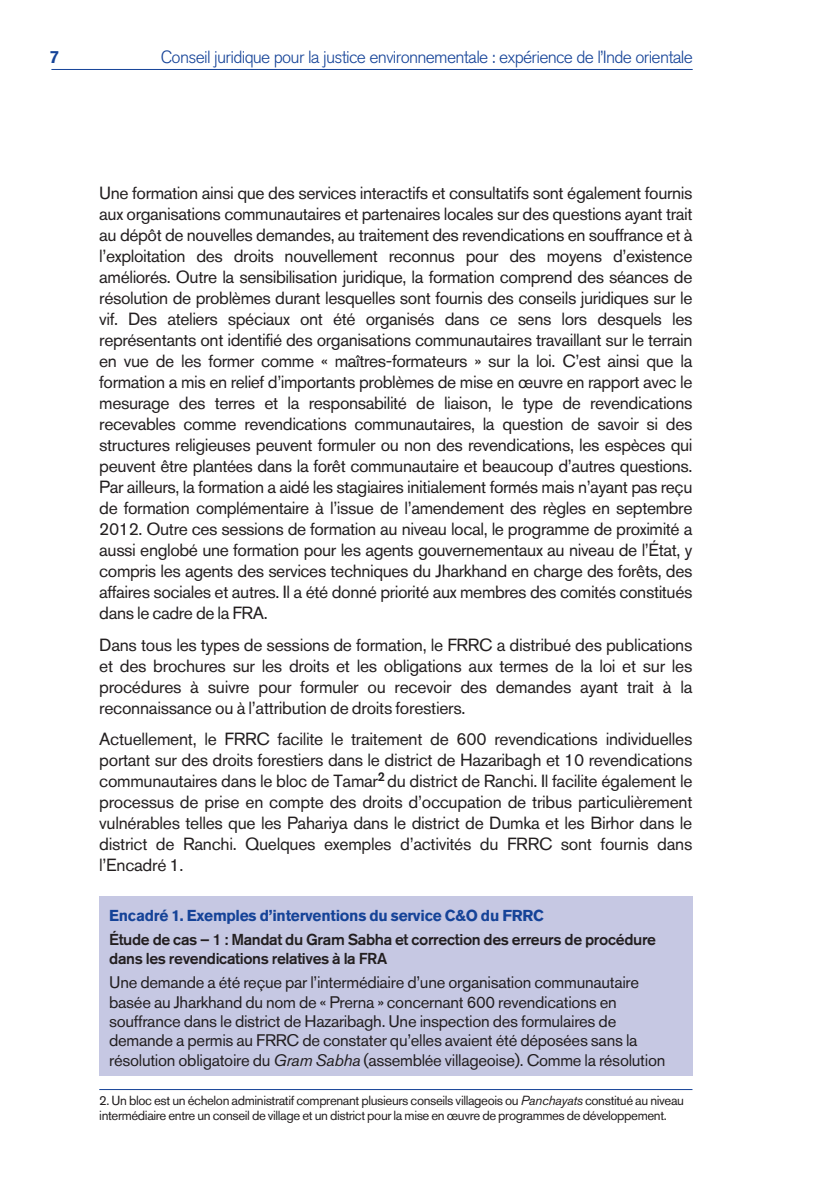
<style>
.page{position:relative;width:829px;height:1191px;background:#fff}
.page>*{position:absolute;margin:0;border:0;box-sizing:border-box;transform-origin:0 0}
.t1{font:17.5px/21px "Akzidenz Grotesk BE";letter-spacing:-.015em;color:#231f20;text-align:justify}
.t2{font:300 17.5px "Akzidenz Grotesk BE";letter-spacing:-.04em;color:#154398}
.t3{font:500 17.5px "Akzidenz Grotesk BE";color:#154398}
.t4{font:16.62px/19.2px "Akzidenz Grotesk BE";letter-spacing:-.015em;color:#231f20}
.t5{font:500 15.75px/19.2px "Akzidenz Grotesk BE";letter-spacing:-.02em;color:#231f20}
.t6{font:700 15.75px "Akzidenz Grotesk BE";letter-spacing:-.015em;color:#154398}
.t7{font:13.12px/14.9px "Akzidenz Grotesk BE";letter-spacing:-.03em;color:#231f20}
.s1{font-style:italic}
</style>
<div class="page">
<hr style="left:51px;top:69px;width:641px;height:1px;background:#154398">
<div style="left:99px;top:896px;width:593px;height:180px;background:#c6c8e3"></div>
<hr style="left:99px;top:1089px;width:593px;height:1px;background:#154398">
<p class="t3" style="left:50px;top:50px;width:11px">7</p>
<p class="t2" style="left:161px;top:49px;width:533px">Conseil juridique pour la justice environnementale : expérience de l’Inde orientale</p>
<p class="t1" style="left:99px;top:184px;width:594px">Une formation ainsi que des services interactifs et consultatifs sont également fournis aux organisations communautaires et partenaires locales sur des questions ayant trait au dépôt de nouvelles demandes, au traitement des revendications en souffrance et à l’exploitation des droits nouvellement reconnus pour des moyens d’existence améliorés. Outre la sensibilisation juridique, la formation comprend des séances de résolution de problèmes durant lesquelles sont fournis des conseils juridiques sur le vif. Des ateliers spéciaux ont été organisés dans ce sens lors desquels les représentants ont identifié des organisations communautaires travaillant sur le terrain en vue de les former comme « maîtres-formateurs » sur la loi. C’est ainsi que la formation a mis en relief d’importants problèmes de mise en œuvre en rapport avec le mesurage des terres et la responsabilité de liaison, le type de revendications recevables comme revendications communautaires, la question de savoir si des structures religieuses peuvent formuler ou non des revendications, les espèces qui peuvent être plantées dans la forêt communautaire et beaucoup d’autres questions.<br>Par ailleurs, la formation a aidé les stagiaires initialement formés mais n’ayant pas reçu de formation complémentaire à l’issue de l’amendement des règles en septembre 2012. Outre ces sessions de formation au niveau local, le programme de proximité a aussi englobé une formation pour les agents gouvernementaux au niveau de l’État, y compris les agents des services techniques du Jharkhand en charge des forêts, des affaires sociales et autres. Il a été donné priorité aux membres des comités constitués dans le cadre de la FRA.</p>
<p class="t1" style="left:99px;top:636px;width:594px">Dans tous les types de sessions de formation, le FRRC a distribué des publications et des brochures sur les droits et les obligations aux termes de la loi et sur les procédures à suivre pour formuler ou recevoir des demandes ayant trait à la reconnaissance ou à l’attribution de droits forestiers.</p>
<p class="t1" style="left:99px;top:730px;width:594px">Actuellement, le FRRC facilite le traitement de 600 revendications individuelles portant sur des droits forestiers dans le district de Hazaribagh et 10 revendications communautaires dans le bloc de Tamar<sup>2</sup> du district de Ranchi. Il facilite également le processus de prise en compte des droits d’occupation de tribus particulièrement vulnérables telles que les Pahariya dans le district de Dumka et les Birhor dans le district de Ranchi. Quelques exemples d’activités du FRRC sont fournis dans l’Encadré 1.</p>
<p class="t6" style="left:109px;top:909px;width:436px">Encadré 1. Exemples d’interventions du service C&amp;O du FRRC</p>
<p class="t5" style="left:109px;top:931px;width:548px">Étude de cas – 1 : Mandat du Gram Sabha et correction des erreurs de procédure dans les revendications relatives à la FRA</p>
<p class="t4" style="left:109px;top:974px;width:557px">Une demande a été reçue par l’intermédiaire d’une organisation communautaire basée au Jharkhand du nom de « Prerna » concernant 600 revendications en souffrance dans le district de Hazaribagh. Une inspection des formulaires de demande a permis au FRRC de constater qu’elles avaient été déposées sans la résolution obligatoire du <span class="s1">Gram Sabha</span> (assemblée villageoise). Comme la résolution</p>
<p class="t7" style="left:99px;top:1094px;width:586px">2. Un bloc est un échelon administratif comprenant plusieurs conseils villageois ou <span class="s1">Panchayats</span> constitué au niveau intermédiaire entre un conseil de village et un district pour la mise en œuvre de programmes de développement.</p>
</div>
